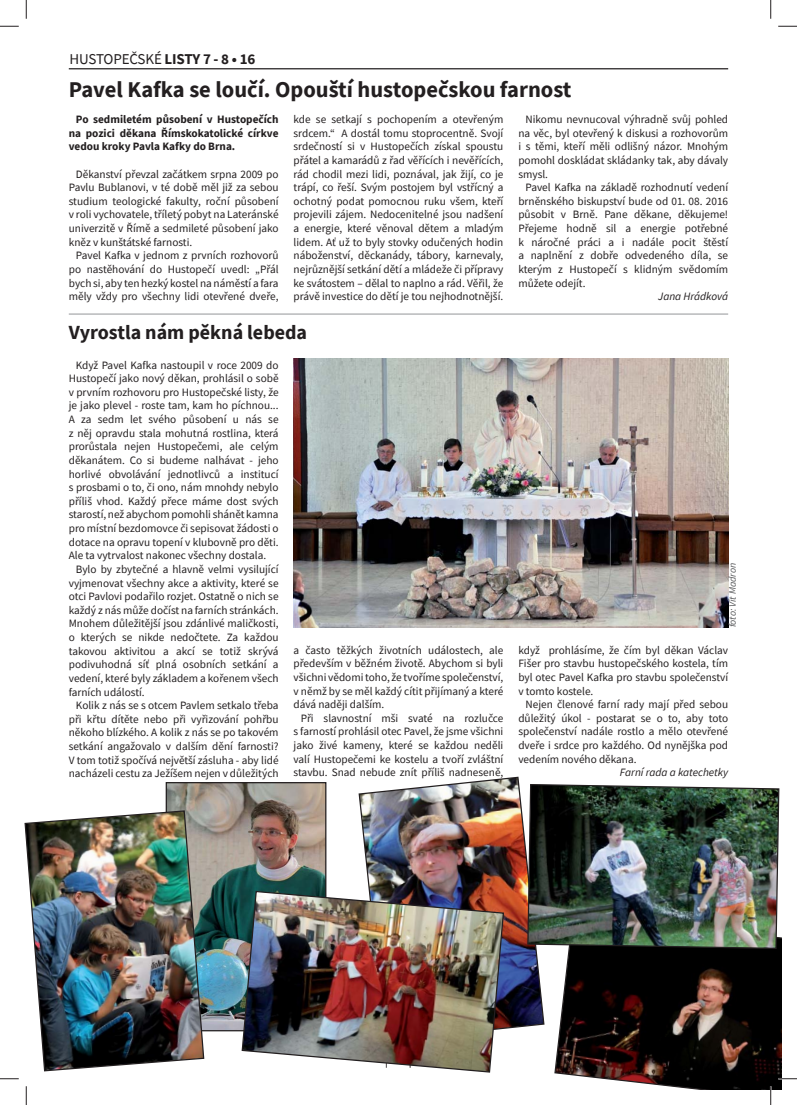
<style>
.page{position:relative;width:797px;height:1105px;background:#fff}
.page>*{position:absolute;margin:0;border:0;box-sizing:border-box;transform-origin:0 0}
.t1{font:700 22.5px "Source Sans Pro";color:#231f20}
.t2{font:700 20px "Source Sans Pro";color:#231f20}
.t3{font:15px "Source Sans Pro";letter-spacing:-.01em;color:#231f20}
.t4{font:11.25px/13.6px "Source Sans Pro";color:#231f20;text-align:justify}
.t5{font:700 11.25px/13.6px "Source Sans Pro";color:#231f20;text-align:justify}
.t6{font:italic 11.25px "Source Sans Pro";color:#231f20}
.t7{font:italic 10px "Source Sans Pro";color:#58595b}
.s1{font-weight:700}
</style>
<div class="page">
<hr style="left:69px;top:68px;width:659px;height:1px;background:#231f20">
<svg style="left:554px;top:937px;width:227px;height:152px;background:#261d1b"></svg>
<img style="left:358px;top:776px;width:187px;height:253px">
<img style="left:168px;top:784px;width:156px;height:245px">
<img style="left:293px;top:358px;width:435px;height:269px">
<img style="left:526px;top:783px;width:254px;height:167px">
<img style="left:24px;top:810px;width:181px;height:262px">
<img style="left:241px;top:890px;width:263px;height:183px">
<hr style="left:69px;top:314px;width:659px;height:1px;background:#939598">
<svg style="left:0;top:25px;width:19px;height:2px"></svg>
<svg style="left:778px;top:25px;width:19px;height:2px"></svg>
<svg style="left:0;top:1078px;width:19px;height:1px"></svg>
<svg style="left:778px;top:1078px;width:19px;height:1px"></svg>
<svg style="left:25px;top:0;width:2px;height:19px"></svg>
<svg style="left:25px;top:1086px;width:2px;height:19px"></svg>
<svg style="left:770px;top:0;width:1px;height:19px"></svg>
<svg style="left:770px;top:1086px;width:1px;height:19px"></svg>
<p class="t3" style="left:69px;top:49px;width:187px">HUSTOPEČSKÉ <span class="s1">LISTY 7 - 8 • 16</span></p>
<p class="t1" style="left:69px;top:74px;width:504px">Pavel Kafka se loučí. Opouští hustopečskou farnost</p>
<p class="t5" style="left:69px;top:112px;width:211px;text-indent:7px">Po sedmiletém působení v Hustopečích na pozici děkana Římskokatolické církve vedou kroky Pavla Kafky do Brna.</p>
<p class="t4" style="left:76px;top:167px;width:204px">Děkanství převzal začátkem srpna 2009 po</p>
<p class="t4" style="left:69px;top:180px;width:211px">Pavlu Bublanovi, v té době měl již za sebou</p>
<p class="t4" style="left:69px;top:194px;width:211px">studium teologické fakulty, roční působení</p>
<p class="t4" style="left:69px;top:208px;width:211px">v roli vychovatele, tříletý pobyt na Lateránské</p>
<p class="t4" style="left:69px;top:221px;width:211px">univerzitě v Římě a sedmileté působení jako</p>
<p class="t4" style="left:69px;top:235px;width:125px">kněz v kunštátské farnosti.</p>
<p class="t4" style="left:76px;top:248px;width:204px">Pavel Kafka v jednom z prvních rozhovorů</p>
<p class="t4" style="left:69px;top:262px;width:211px">po nastěhování do Hustopečí uvedl: „Přál</p>
<p class="t4" style="left:69px;top:276px;width:211px">bych si, aby ten hezký kostel na náměstí a fara</p>
<p class="t4" style="left:69px;top:289px;width:211px">měly vždy pro všechny lidi otevřené dveře,</p>
<p class="t4" style="left:293px;top:112px;width:211px">kde se setkají s pochopením a otevřeným srdcem.“ A dostál tomu stoprocentně. Svojí srdečností si v Hustopečích získal spoustu přátel a kamarádů z řad věřících i nevěřících, rád chodil mezi lidi, poznával, jak žijí, co je trápí, co řeší. Svým postojem byl vstřícný a ochotný podat pomocnou ruku všem, kteří projevili zájem. Nedocenitelné jsou nadšení a energie, které věnoval dětem a mladým lidem. Ať už to byly stovky odučených hodin náboženství, děckanády, tábory, karnevaly, nejrůznější setkání dětí a mládeže či přípravy ke svátostem – dělal to naplno a rád. Věřil, že právě investice do dětí je tou nejhodnotnější.</p>
<p class="t4" style="left:525px;top:112px;width:204px">Nikomu nevnucoval výhradně svůj pohled</p>
<p class="t4" style="left:518px;top:126px;width:211px">na věc, byl otevřený k diskusi a rozhovorům</p>
<p class="t4" style="left:518px;top:139px;width:211px">i s těmi, kteří měli odlišný názor. Mnohým</p>
<p class="t4" style="left:518px;top:153px;width:211px">pomohl doskládat skládanky tak, aby dávaly</p>
<p class="t4" style="left:518px;top:167px;width:31px">smysl.</p>
<p class="t4" style="left:525px;top:180px;width:204px">Pavel Kafka na základě rozhodnutí vedení</p>
<p class="t4" style="left:518px;top:194px;width:211px">brněnského biskupství bude od 01. 08. 2016</p>
<p class="t4" style="left:518px;top:208px;width:211px">působit v Brně. Pane děkane, děkujeme!</p>
<p class="t4" style="left:518px;top:221px;width:211px">Přejeme hodně sil a energie potřebné</p>
<p class="t4" style="left:518px;top:235px;width:211px">k náročné práci a i nadále pocit štěstí</p>
<p class="t4" style="left:518px;top:248px;width:211px">a naplnění z dobře odvedeného díla, se</p>
<p class="t4" style="left:518px;top:262px;width:211px">kterým z Hustopečí s klidným svědomím</p>
<p class="t4" style="left:518px;top:276px;width:69px">můžete odejít.</p>
<p class="t6" style="left:658px;top:289px;width:71px">Jana Hrádková</p>
<p class="t2" style="left:69px;top:319px;width:240px">Vyrostla nám pěkná lebeda</p>
<p class="t4" style="left:76px;top:358px;width:204px">Když Pavel Kafka nastoupil v roce 2009 do</p>
<p class="t4" style="left:69px;top:371px;width:211px">Hustopečí jako nový děkan, prohlásil o sobě</p>
<p class="t4" style="left:69px;top:385px;width:211px">v prvním rozhovoru pro Hustopečské listy, že</p>
<p class="t4" style="left:69px;top:399px;width:211px">je jako plevel - roste tam, kam ho píchnou...</p>
<p class="t4" style="left:69px;top:412px;width:211px">A za sedm let svého působení u nás se</p>
<p class="t4" style="left:69px;top:426px;width:211px">z něj opravdu stala mohutná rostlina, která</p>
<p class="t4" style="left:69px;top:439px;width:211px">prorůstala nejen Hustopečemi, ale celým</p>
<p class="t4" style="left:69px;top:453px;width:211px">děkanátem. Co si budeme nalhávat - jeho</p>
<p class="t4" style="left:69px;top:467px;width:211px">horlivé obvolávání jednotlivců a institucí</p>
<p class="t4" style="left:69px;top:480px;width:211px">s prosbami o to, či ono, nám mnohdy nebylo</p>
<p class="t4" style="left:69px;top:494px;width:211px">příliš vhod. Každý přece máme dost svých</p>
<p class="t4" style="left:69px;top:508px;width:211px">starostí, než abychom pomohli shánět kamna</p>
<p class="t4" style="left:69px;top:521px;width:211px">pro místní bezdomovce či sepisovat žádosti o</p>
<p class="t4" style="left:69px;top:535px;width:211px">dotace na opravu topení v klubovně pro děti.</p>
<p class="t4" style="left:69px;top:548px;width:199px">Ale ta vytrvalost nakonec všechny dostala.</p>
<p class="t4" style="left:76px;top:562px;width:204px">Bylo by zbytečné a hlavně velmi vysilující</p>
<p class="t4" style="left:69px;top:576px;width:211px">vyjmenovat všechny akce a aktivity, které se</p>
<p class="t4" style="left:69px;top:589px;width:211px">otci Pavlovi podařilo rozjet. Ostatně o nich se</p>
<p class="t4" style="left:69px;top:603px;width:211px">každý z nás může dočíst na farních stránkách.</p>
<p class="t4" style="left:69px;top:617px;width:211px">Mnohem důležitější jsou zdánlivé maličkosti,</p>
<p class="t4" style="left:69px;top:630px;width:211px">o kterých se nikde nedočtete. Za každou</p>
<p class="t4" style="left:69px;top:644px;width:211px">takovou aktivitou a akcí se totiž skrývá</p>
<p class="t4" style="left:69px;top:657px;width:211px">podivuhodná síť plná osobních setkání a</p>
<p class="t4" style="left:69px;top:671px;width:211px">vedení, které byly základem a kořenem všech</p>
<p class="t4" style="left:69px;top:685px;width:77px">farních událostí.</p>
<p class="t4" style="left:76px;top:698px;width:204px">Kolik z nás se s otcem Pavlem setkalo třeba</p>
<p class="t4" style="left:69px;top:712px;width:211px">při křtu dítěte nebo při vyřizování pohřbu</p>
<p class="t4" style="left:69px;top:726px;width:211px">někoho blízkého. A kolik z nás se po takovém</p>
<p class="t4" style="left:69px;top:739px;width:211px">setkání angažovalo v dalším dění farnosti?</p>
<p class="t4" style="left:69px;top:753px;width:211px">V tom totiž spočívá největší zásluha - aby lidé</p>
<p class="t4" style="left:69px;top:766px;width:211px">nacházeli cestu za Ježíšem nejen v důležitých</p>
<p class="t4" style="left:293px;top:643px;width:211px">a často těžkých životních událostech, ale</p>
<p class="t4" style="left:293px;top:656px;width:211px">především v běžném životě. Abychom si byli</p>
<p class="t4" style="left:293px;top:670px;width:211px">všichni vědomi toho, že tvoříme společenství,</p>
<p class="t4" style="left:293px;top:684px;width:211px">v němž by se měl každý cítit přijímaný a které</p>
<p class="t4" style="left:293px;top:697px;width:92px">dává naději dalším.</p>
<p class="t4" style="left:301px;top:711px;width:204px">Při slavnostní mši svaté na rozlučce</p>
<p class="t4" style="left:293px;top:724px;width:211px">s farností prohlásil otec Pavel, že jsme všichni</p>
<p class="t4" style="left:293px;top:738px;width:211px">jako živé kameny, které se každou neděli</p>
<p class="t4" style="left:293px;top:752px;width:211px">valí Hustopečemi ke kostelu a tvoří zvláštní</p>
<p class="t4" style="left:293px;top:765px;width:211px">stavbu. Snad nebude znít příliš nadneseně,</p>
<p class="t7" style="left:725px;top:627px;width:66px;rotate:-90deg">foto: Vít Madron</p>
<p class="t4" style="left:518px;top:643px;width:211px">když prohlásíme, že čím byl děkan Václav</p>
<p class="t4" style="left:518px;top:656px;width:211px">Fišer pro stavbu hustopečského kostela, tím</p>
<p class="t4" style="left:518px;top:670px;width:211px">byl otec Pavel Kafka pro stavbu společenství</p>
<p class="t4" style="left:518px;top:684px;width:76px">v tomto kostele.</p>
<p class="t4" style="left:525px;top:697px;width:204px">Nejen členové farní rady mají před sebou</p>
<p class="t4" style="left:518px;top:711px;width:211px">důležitý úkol - postarat se o to, aby toto</p>
<p class="t4" style="left:518px;top:724px;width:211px">společenství nadále rostlo a mělo otevřené</p>
<p class="t4" style="left:518px;top:738px;width:211px">dveře i srdce pro každého. Od nynějška pod</p>
<p class="t4" style="left:518px;top:752px;width:120px">vedením nového děkana.</p>
<p class="t6" style="left:620px;top:765px;width:110px">Farní rada a katechetky</p>
<p class="t3" style="left:385px;top:1049px;width:29px">| 16 |</p>
</div>
